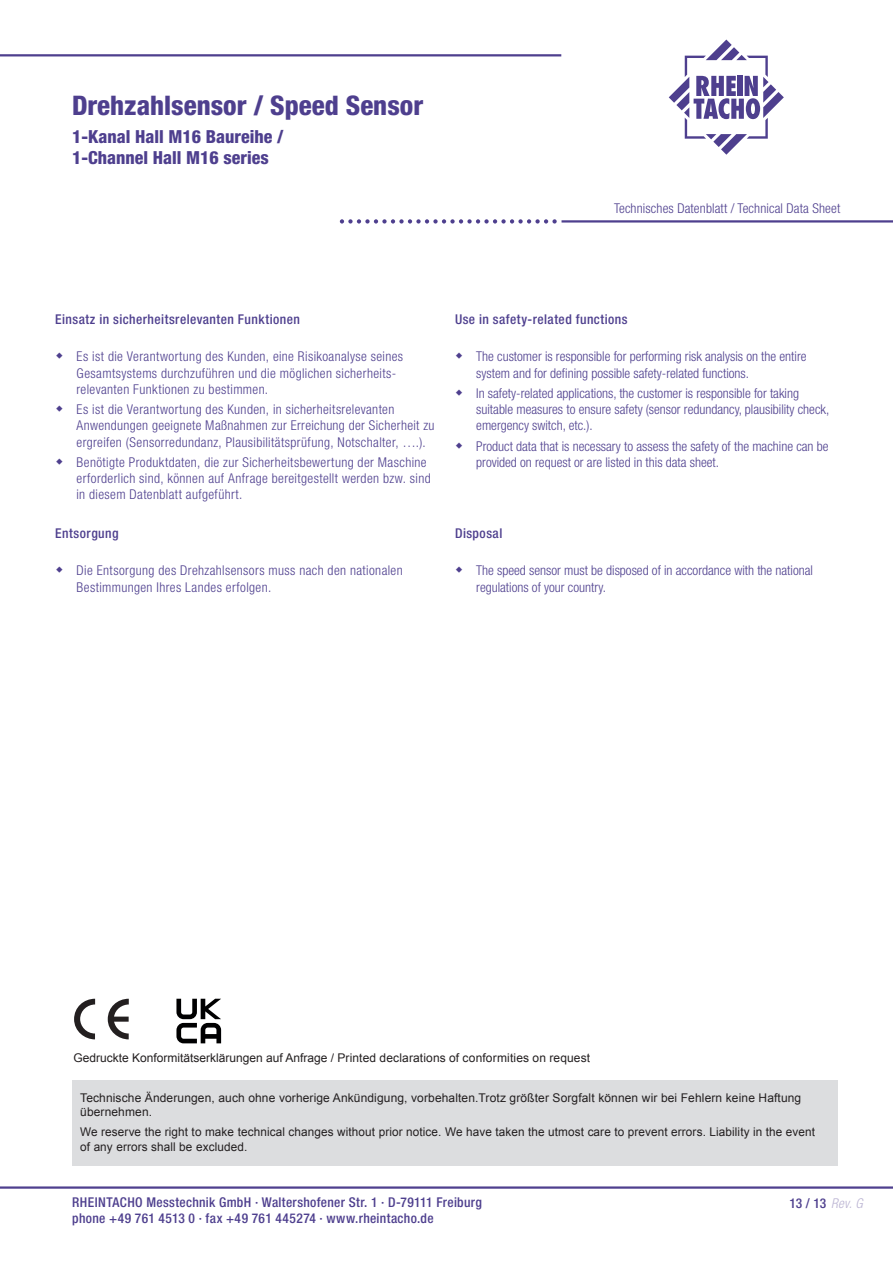
<style>
.page{position:relative;width:893px;height:1263px;background:#fff}
.page>*{position:absolute;margin:0;border:0;box-sizing:border-box;transform-origin:0 0}
.t1{font:800 condensed 27px "Helvetica Neue LT Std";color:#4e3f8e}
.t2{font:800 condensed 18px/21.6px "Helvetica Neue LT Std";color:#4e3f8e}
.t3{font:300 condensed 13.5px/16.2px "Helvetica Neue LT Std";letter-spacing:.025em;color:#4e3f8e}
.t4{font:300 condensed 13.5px/16.2px "Helvetica Neue LT Std";color:#4e3f8e}
.t5{font:500 condensed 13.5px/16.5px "Helvetica Neue LT Std";letter-spacing:.03em;color:#4e3f8e}
.t6{font:12px/14.2px "Arial";letter-spacing:.01em;color:#231f20}
.s1{font-weight:300;font-style:italic;color:#bab3d2}
</style>
<div class="page">
<hr style="left:0;top:1186px;width:893px;height:3px;background:#4e3f8e">
<svg style="left:669px;top:40px;width:115px;height:115px"></svg>
<hr style="left:561px;top:220px;width:332px;height:3px;background:#4e3f8e">
<svg style="left:340px;top:219px;width:217px;height:5px"></svg>
<hr style="left:0;top:54px;width:561px;height:2px;background:#4e3f8e">
<div style="left:73px;top:1080px;width:765px;height:85px;background:#dcdddf"></div>
<svg style="left:74px;top:999px;width:21px;height:40px"></svg>
<svg style="left:108px;top:999px;width:21px;height:40px"></svg>
<svg style="left:176px;top:999px;width:45px;height:44px"></svg>
<h1 class="t1" style="left:72px;top:89px;width:353px">Drehzahlsensor / Speed Sensor</h1>
<h2 class="t2" style="left:72px;top:125px;width:213px">1-Kanal Hall M16 Baureihe /<br>1-Channel Hall M16 series</h2>
<p class="t3" style="left:614px;top:200px;width:228px">Technisches Datenblatt / Technical Data Sheet</p>
<p class="t5" style="left:55px;top:311px;width:246px">Einsatz in sicherheitsrelevanten Funktionen</p>
<p class="t3" style="left:77px;top:348px;width:328px">Es ist die Verantwortung des Kunden, eine Risikoanalyse seines<br>Gesamtsystems durchzuführen und die möglichen sicherheits&shy;relevanten Funktionen zu bestimmen.</p>
<p class="t3" style="left:77px;top:401px;width:359px">Es ist die Verantwortung des Kunden, in sicherheitsrelevanten<br>Anwendungen geeignete Maßnahmen zur Erreichung der Sicherheit zu ergreifen (Sensorredundanz, Plausibilitätsprüfung, Notschalter, ….).</p>
<p class="t3" style="left:77px;top:454px;width:356px">Benötigte Produktdaten, die zur Sicherheitsbewertung der Maschine erforderlich sind, können auf Anfrage bereitgestellt werden bzw. sind in diesem Datenblatt aufgeführt.</p>
<p class="t5" style="left:55px;top:525px;width:65px">Entsorgung</p>
<p class="t3" style="left:77px;top:562px;width:328px">Die Entsorgung des Drehzahlsensors muss nach den nationalen<br>Bestimmungen Ihres Landes erfolgen.</p>
<p class="t5" style="left:455px;top:311px;width:174px">Use in safety-related functions</p>
<p class="t4" style="left:476px;top:348px;width:332px">The customer is responsible for performing risk analysis on the entire system and for defining possible safety-related functions.</p>
<p class="t4" style="left:476px;top:385px;width:354px">In safety-related applications, the customer is responsible for taking suitable measures to ensure safety (sensor redundancy, plausibility check, emergency switch, etc.).</p>
<p class="t4" style="left:476px;top:438px;width:354px">Product data that is necessary to assess the safety of the machine can be provided on request or are listed in this data sheet.</p>
<p class="t5" style="left:455px;top:525px;width:49px">Disposal</p>
<p class="t4" style="left:476px;top:562px;width:338px">The speed sensor must be disposed of in accordance with the national regulations of your country.</p>
<p class="t6" style="left:73px;top:1051px;width:518px">Gedruckte Konformitätserklärungen auf Anfrage / Printed declarations of conformities on request</p>
<p class="t6" style="left:80px;top:1091px;width:723px">Technische Änderungen, auch ohne vorherige Ankündigung, vorbehalten.Trotz größter Sorgfalt können wir bei Fehlern keine Haftung übernehmen.</p>
<p class="t6" style="left:80px;top:1125px;width:736px">We reserve the right to make technical changes without prior notice. We have taken the utmost care to prevent errors. Liability in the event of any errors shall be excluded.</p>
<p class="t5" style="left:72px;top:1193px;width:411px">RHEINTACHO Messtechnik GmbH · Waltershofener Str. 1 · D-79111 Freiburg phone +49 761 4513 0 · fax +49 761 445274 · www.rheintacho.de</p>
<p class="t5" style="left:790px;top:1195px;width:75px">13 / 13 <span class="s1">Rev. G</span></p>
</div>
